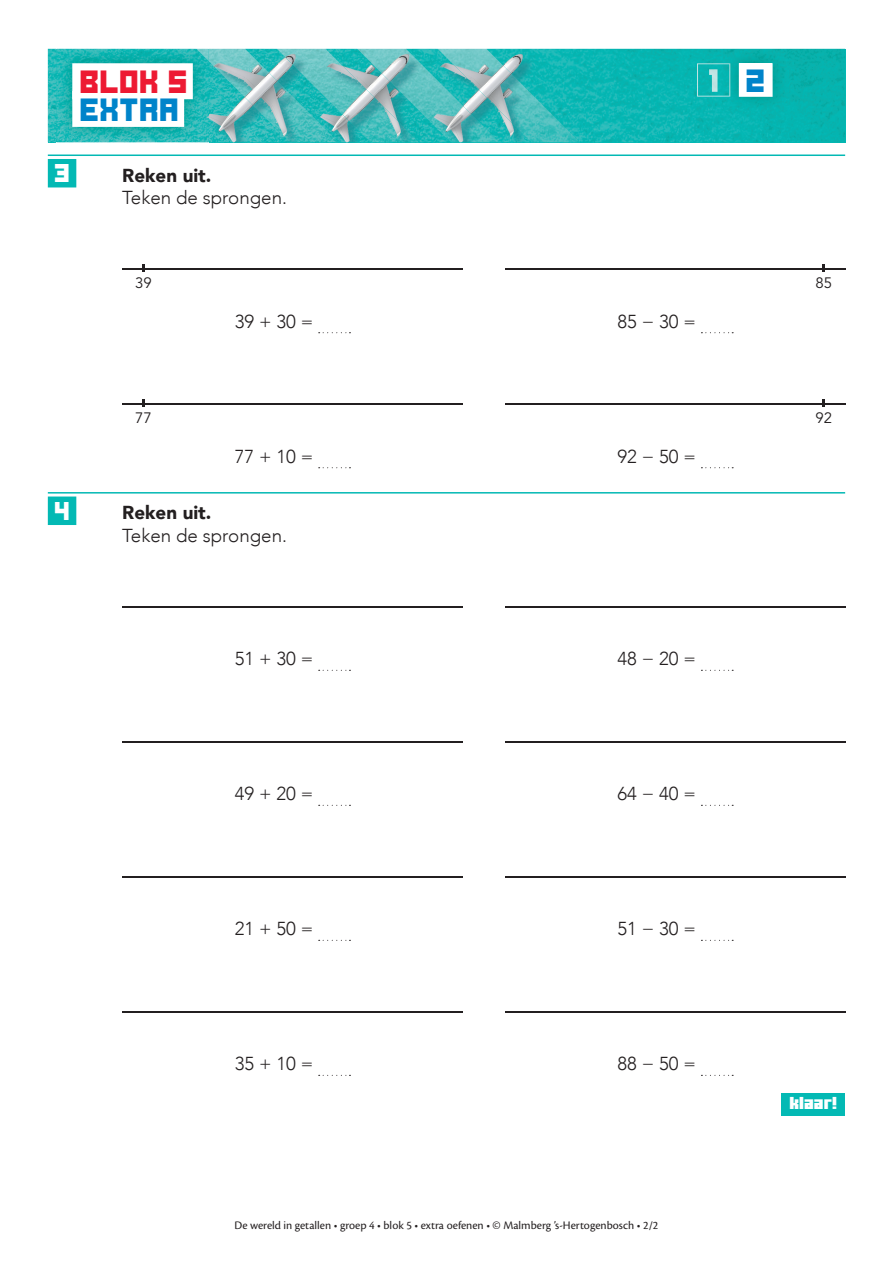
<style>
.page{position:relative;width:893px;height:1263px;background:#fff}
.page>*{position:absolute;margin:0;border:0;box-sizing:border-box;transform-origin:0 0}
.t1{font:22.5px "Ode to Idle Gaming";letter-spacing:.01em;color:#0084ca}
.t2{font:22.5px "Ode to Idle Gaming";color:#ed1a33}
.t3{font:300 18.75px "Avenir";color:#231f20}
.t4{font:900 18.75px "Avenir";color:#231f20}
.t5{font:18px "Ode to Idle Gaming";color:#fff}
.t6{font:15px "Avenir LT Std";color:#231f20}
.t7{font:12.3px "Minercraftory";letter-spacing:.01em;color:#fff}
.t8{font:12px "Cronos Pro";color:#231f20}
</style>
<div class="page">
<div style="left:760px;top:49px;width:85px;height:93px;background:#06b3ae"></div>
<img style="left:723px;top:111px;width:37px;height:31px">
<img style="left:48px;top:49px;width:675px;height:93px">
<img style="left:56px;top:48px;width:153px;height:95px">
<img style="left:56px;top:49px;width:153px;height:1px">
<svg style="left:196px;top:49px;width:13px;height:12px"></svg>
<div style="left:72px;top:63px;width:121px;height:36px;background:#fff"></div>
<div style="left:72px;top:91px;width:112px;height:36px;background:#fff"></div>
<img style="left:697px;top:63px;width:26px;height:34px">
<img style="left:709px;top:69px;width:8px;height:23px">
<img style="left:723px;top:49px;width:65px;height:62px">
<img style="left:723px;top:63px;width:7px;height:34px">
<div style="left:740px;top:64px;width:32px;height:32px;background:#fff"></div>
<div style="left:739px;top:63px;width:34px;height:34px;border:1px solid #fff"></div>
<div style="left:781px;top:1093px;width:64px;height:22px;background:#03b9b4"></div>
<hr style="left:48px;top:154px;width:797px;height:2px;background:#03b9b4">
<div style="left:48px;top:159px;width:28px;height:28px;background:#03b9b4"></div>
<hr style="left:48px;top:492px;width:797px;height:1px;background:#03b9b4">
<div style="left:48px;top:496px;width:28px;height:29px;background:#03b9b4"></div>
<hr style="left:122px;top:269px;width:340px;height:1px;background:#231f20">
<svg style="left:142px;top:264px;width:3px;height:8px"></svg>
<hr style="left:505px;top:269px;width:340px;height:1px;background:#231f20">
<svg style="left:823px;top:264px;width:2px;height:8px"></svg>
<svg style="left:319px;top:332px;width:31px;height:1px"></svg>
<svg style="left:701px;top:332px;width:32px;height:1px"></svg>
<hr style="left:122px;top:404px;width:340px;height:1px;background:#231f20">
<svg style="left:142px;top:399px;width:3px;height:8px"></svg>
<hr style="left:505px;top:404px;width:340px;height:1px;background:#231f20">
<svg style="left:823px;top:399px;width:2px;height:8px"></svg>
<svg style="left:319px;top:467px;width:31px;height:1px"></svg>
<svg style="left:701px;top:467px;width:32px;height:1px"></svg>
<hr style="left:122px;top:606px;width:340px;height:2px;background:#231f20">
<svg style="left:319px;top:670px;width:31px;height:1px"></svg>
<hr style="left:505px;top:606px;width:340px;height:2px;background:#231f20">
<svg style="left:701px;top:670px;width:32px;height:1px"></svg>
<hr style="left:122px;top:741px;width:340px;height:2px;background:#231f20">
<svg style="left:319px;top:805px;width:31px;height:1px"></svg>
<hr style="left:505px;top:741px;width:340px;height:2px;background:#231f20">
<svg style="left:701px;top:805px;width:32px;height:1px"></svg>
<hr style="left:122px;top:876px;width:340px;height:2px;background:#231f20">
<svg style="left:319px;top:940px;width:31px;height:1px"></svg>
<hr style="left:505px;top:876px;width:340px;height:2px;background:#231f20">
<svg style="left:701px;top:940px;width:32px;height:1px"></svg>
<hr style="left:122px;top:1011px;width:340px;height:2px;background:#231f20">
<svg style="left:319px;top:1075px;width:31px;height:1px"></svg>
<hr style="left:505px;top:1011px;width:340px;height:2px;background:#231f20">
<svg style="left:701px;top:1075px;width:32px;height:1px"></svg>
<p class="t2" style="left:81px;top:72px;width:109px">BLOK 5</p>
<p class="t1" style="left:81px;top:100px;width:101px">EXTRA</p>
<p class="t5" style="left:55px;top:166px;width:17px">3</p>
<p class="t4" style="left:122px;top:159px;width:91px">Reken uit.</p>
<p class="t3" style="left:122px;top:186px;width:166px">Teken de sprongen.</p>
<p class="t1" style="left:747px;top:71px;width:21px">2</p>
<p class="t6" style="left:135px;top:275px;width:18px">39</p>
<p class="t6" style="left:815px;top:275px;width:18px">85</p>
<p class="t3" style="left:235px;top:310px;width:80px">39 + 30 =</p>
<p class="t3" style="left:617px;top:310px;width:80px">85 − 30 =</p>
<p class="t6" style="left:135px;top:410px;width:18px">77</p>
<p class="t6" style="left:815px;top:410px;width:18px">92</p>
<p class="t3" style="left:235px;top:445px;width:80px">77 + 10 =</p>
<p class="t3" style="left:617px;top:445px;width:80px">92 − 50 =</p>
<p class="t5" style="left:55px;top:503px;width:17px">4</p>
<p class="t4" style="left:122px;top:496px;width:91px">Reken uit.</p>
<p class="t3" style="left:122px;top:524px;width:166px">Teken de sprongen.</p>
<p class="t3" style="left:235px;top:648px;width:80px">51 + 30 =</p>
<p class="t3" style="left:617px;top:648px;width:80px">48 − 20 =</p>
<p class="t3" style="left:235px;top:783px;width:80px">49 + 20 =</p>
<p class="t3" style="left:617px;top:783px;width:80px">64 − 40 =</p>
<p class="t3" style="left:235px;top:918px;width:80px">21 + 50 =</p>
<p class="t3" style="left:617px;top:918px;width:80px">51 − 30 =</p>
<p class="t3" style="left:235px;top:1053px;width:80px">35 + 10 =</p>
<p class="t3" style="left:617px;top:1053px;width:80px">88 − 50 =</p>
<p class="t8" style="left:234px;top:1219px;width:425px">De wereld in getallen • groep 4 • blok 5 • extra oefenen • © Malmberg ’s-Hertogenbosch • 2/2</p>
<p class="t7" style="left:789px;top:1093px;width:49px">klaar!</p>
</div>
